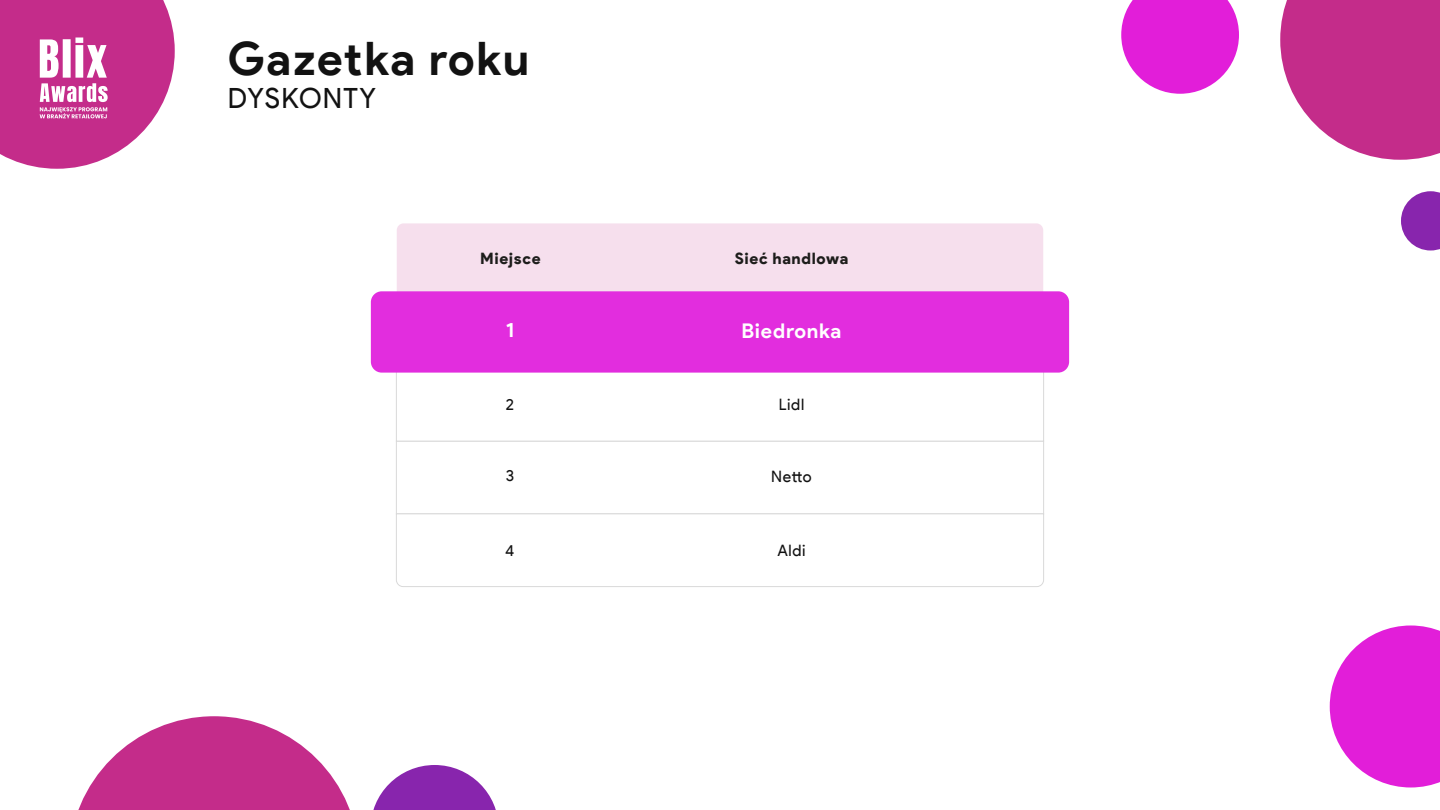
<style>
.page{position:relative;width:1440px;height:810px;background:#fff}
.page>*{position:absolute;margin:0;border:0;box-sizing:border-box;transform-origin:0 0}
.t1{font:700 46.12px "Product Sans";letter-spacing:.03em;color:#121212}
.t2{font:27.9px "Product Sans";letter-spacing:.04em;color:#121212}
.t3{font:700 20.25px "Product Sans";letter-spacing:.04em;color:#fff}
.t4{font:900 15.75px "Product Sans";letter-spacing:.04em;color:#1d1d1b}
.t5{font:15.75px "Product Sans";letter-spacing:.04em;color:#121212}
</style>
<div class="page">
<div style="left:397px;top:223px;width:646px;height:68px;background:#f6dfed"></div>
<div style="left:396px;top:441px;width:648px;height:73px;background:#fff;border:1px solid #d9d9d9"></div>
<div style="left:396px;top:368px;width:648px;height:73px;background:#fff;border:1px solid #d9d9d9"></div>
<div style="left:371px;top:291px;width:698px;height:82px;background:#e22dde;border-radius:11px"></div>
<svg style="left:396px;top:513px;width:648px;height:74px"></svg>
<svg style="left:78px;top:716px;width:272px;height:94px"></svg>
<svg style="left:1330px;top:626px;width:110px;height:162px"></svg>
<svg style="left:373px;top:765px;width:123px;height:45px"></svg>
<svg style="left:1121px;top:0;width:118px;height:94px"></svg>
<svg style="left:1280px;top:0;width:160px;height:160px;background:#cb4899"></svg>
<svg style="left:1401px;top:191px;width:39px;height:59px;background:#9b49ba"></svg>
<svg style="left:0;top:0;width:175px;height:169px"></svg>
<h1 class="t1" style="left:228px;top:30px;width:303px">Gazetka roku</h1>
<h2 class="t2" style="left:228px;top:81px;width:150px">DYSKONTY</h2>
<p class="t4" style="left:480px;top:248px;width:62px">Miejsce</p>
<p class="t4" style="left:735px;top:249px;width:115px">Sieć handlowa</p>
<p class="t3" style="left:506px;top:318px;width:10px">1</p>
<p class="t3" style="left:741px;top:318px;width:102px">Biedronka</p>
<p class="t5" style="left:506px;top:395px;width:10px">2</p>
<p class="t5" style="left:779px;top:395px;width:27px">Lidl</p>
<p class="t5" style="left:506px;top:466px;width:10px">3</p>
<p class="t5" style="left:771px;top:467px;width:42px">Netto</p>
<p class="t5" style="left:505px;top:541px;width:11px">4</p>
<p class="t5" style="left:777px;top:541px;width:30px">Aldi</p>
</div>
